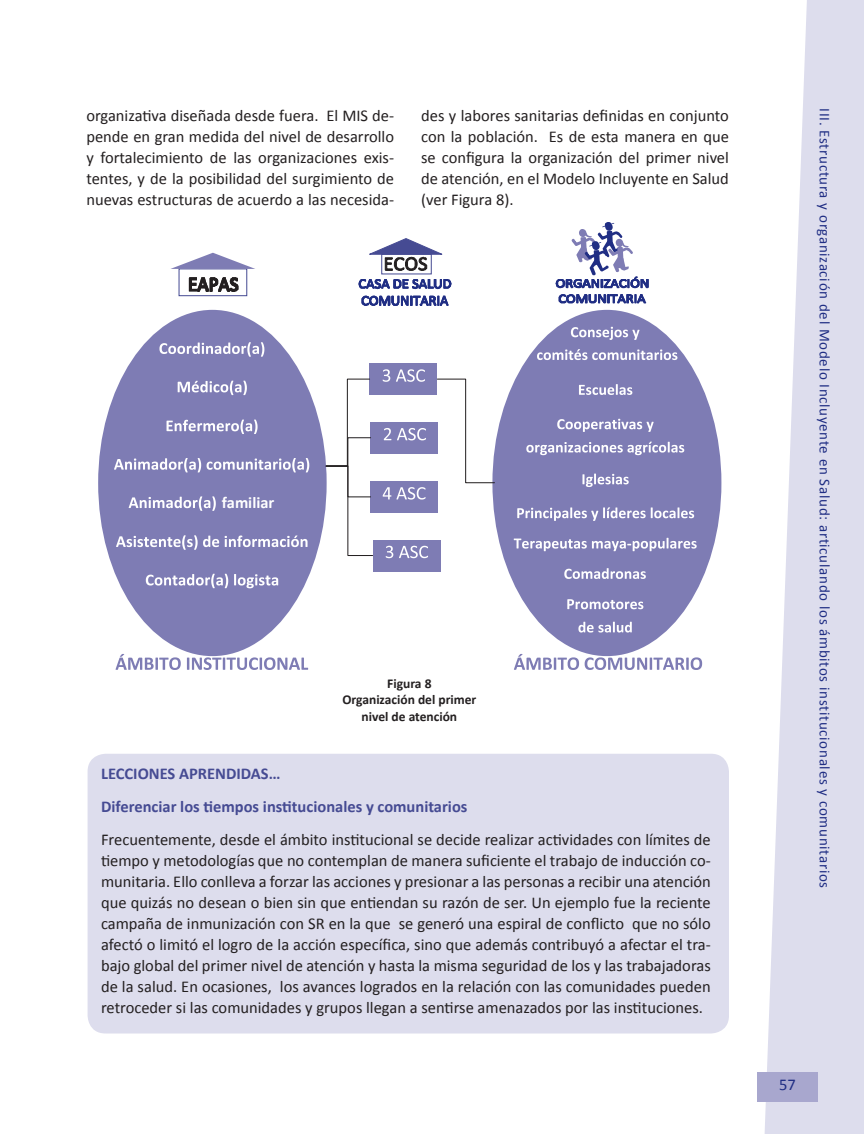
<style>
.page{position:relative;width:864px;height:1134px;background:#fff}
.page>*{position:absolute;margin:0;border:0;box-sizing:border-box;transform-origin:0 0}
.t1{font:16.5px/21px "Calibri";color:#231f20;text-align:justify}
.SUBTITULO_A__B__C_gr{font:700 16.5px "Calibri";color:#464b93}
.t2{font:16.5px "Calibri";color:#202e84}
.t3{font:700 16.35px "Calibri";color:#fff}
.t4{font:15px "Calibri";letter-spacing:.045em;color:#202e84}
.TITULO_GRAFICA{font:700 13.5px "Calibri";color:#231f20}
</style>
<div class="page">
<svg style="left:765px;top:0;width:99px;height:1134px;fill:#dddded"></svg>
<div style="left:757px;top:1072px;width:60px;height:29px;background:#a8a7ce"></div>
<div style="left:88px;top:754px;width:641px;height:280px;background:#dddded;border-radius:18px"></div>
<div style="left:98px;top:310px;width:229px;height:346px;background:#7e7cb4;border-radius:50%"></div>
<svg style="left:159px;top:342px;width:105px;height:15px"></svg>
<svg style="left:178px;top:381px;width:69px;height:14px"></svg>
<svg style="left:167px;top:420px;width:91px;height:14px"></svg>
<svg style="left:114px;top:458px;width:195px;height:14px"></svg>
<svg style="left:129px;top:496px;width:87px;height:15px"></svg>
<svg style="left:116px;top:535px;width:192px;height:15px"></svg>
<svg style="left:146px;top:574px;width:132px;height:14px"></svg>
<div style="left:492px;top:310px;width:229px;height:346px;background:#7e7cb4;border-radius:50%"></div>
<svg style="left:571px;top:327px;width:69px;height:13px"></svg>
<svg style="left:537px;top:349px;width:140px;height:11px"></svg>
<svg style="left:579px;top:384px;width:53px;height:11px"></svg>
<svg style="left:557px;top:419px;width:97px;height:13px"></svg>
<svg style="left:526px;top:442px;width:158px;height:13px"></svg>
<svg style="left:582px;top:474px;width:47px;height:13px"></svg>
<svg style="left:517px;top:507px;width:177px;height:14px"></svg>
<svg style="left:514px;top:538px;width:183px;height:13px"></svg>
<svg style="left:564px;top:568px;width:82px;height:11px"></svg>
<svg style="left:567px;top:599px;width:76px;height:10px"></svg>
<svg style="left:578px;top:622px;width:54px;height:11px"></svg>
<div style="left:370px;top:363px;width:67px;height:32px;background:#7e7cb4"></div>
<svg style="left:383px;top:369px;width:42px;height:13px"></svg>
<div style="left:371px;top:422px;width:67px;height:31px;background:#7e7cb4"></div>
<svg style="left:384px;top:428px;width:42px;height:12px"></svg>
<div style="left:371px;top:481px;width:67px;height:32px;background:#7e7cb4"></div>
<svg style="left:383px;top:487px;width:43px;height:13px"></svg>
<div style="left:373px;top:540px;width:67px;height:31px;background:#7e7cb4"></div>
<svg style="left:386px;top:546px;width:42px;height:12px"></svg>
<svg style="left:325px;top:378px;width:49px;height:178px"></svg>
<svg style="left:436px;top:378px;width:59px;height:106px"></svg>
<div style="left:179px;top:268px;width:68px;height:28px;border:1px solid #464b93"></div>
<svg style="left:171px;top:253px;width:84px;height:16px"></svg>
<svg style="left:188px;top:277px;width:51px;height:20px"></svg>
<svg style="left:359px;top:279px;width:92px;height:10px"></svg>
<svg style="left:362px;top:295px;width:86px;height:11px"></svg>
<svg style="left:369px;top:238px;width:74px;height:33px"></svg>
<svg style="left:559px;top:294px;width:87px;height:9px"></svg>
<svg style="left:116px;top:654px;width:192px;height:16px"></svg>
<svg style="left:514px;top:654px;width:188px;height:16px"></svg>
<svg style="left:556px;top:222px;width:93px;height:66px"></svg>
<p class="t1" style="left:86px;top:104px;width:309px">organizativa diseñada desde fuera. El MIS de&shy;pende en gran medida del nivel de desarrollo y fortalecimiento de las organizaciones exis&shy;tentes, y de la posibilidad del surgimiento de nuevas estructuras de acuerdo a las necesida-</p>
<p class="t1" style="left:421px;top:104px;width:309px">des y labores sanitarias definidas en conjunto con la población. Es de esta manera en que se configura la organización del primer nivel de atención, en el Modelo Incluyente en Salud (ver Figura 8).</p>
<p class="t3" style="left:222px;top:492px;width:54px">familiar</p>
<p class="TITULO_GRAFICA" style="left:387px;top:675px;width:46px">Figura 8</p>
<p class="TITULO_GRAFICA" style="left:342px;top:691px;width:135px">Organización del primer</p>
<p class="TITULO_GRAFICA" style="left:362px;top:708px;width:97px">nivel de atención</p>
<p class="SUBTITULO_A__B__C_gr" style="left:101px;top:764px;width:181px">LECCIONES APRENDIDAS…</p>
<p class="SUBTITULO_A__B__C_gr" style="left:101px;top:797px;width:368px">Diferenciar los tiempos institucionales y comunitarios</p>
<p class="t1" style="left:101px;top:828px;width:611px">Frecuentemente, desde el ámbito institucional se decide realizar actividades con límites de tiempo y metodologías que no contemplan de manera suficiente el trabajo de inducción co&shy;munitaria. Ello conlleva a forzar las acciones y presionar a las personas a recibir una atención que quizás no desean o bien sin que entiendan su razón de ser. Un ejemplo fue la reciente campaña de inmunización con SR en la que se generó una espiral de conflicto que no sólo afectó o limitó el logro de la acción específica, sino que además contribuyó a afectar el tra&shy;bajo global del primer nivel de atención y hasta la misma seguridad de los y las trabajadoras de la salud. En ocasiones, los avances logrados en la relación con las comunidades pueden retroceder si las comunidades y grupos llegan a sentirse amenazados por las instituciones.</p>
<p class="t4" style="left:834px;top:108px;width:781px;rotate:90deg">III. Estructura y organización del Modelo Incluyente en Salud: articulando los ámbitos institucionales y comunitarios</p>
<p class="t2" style="left:779px;top:1074px;width:18px">57</p>
</div>
